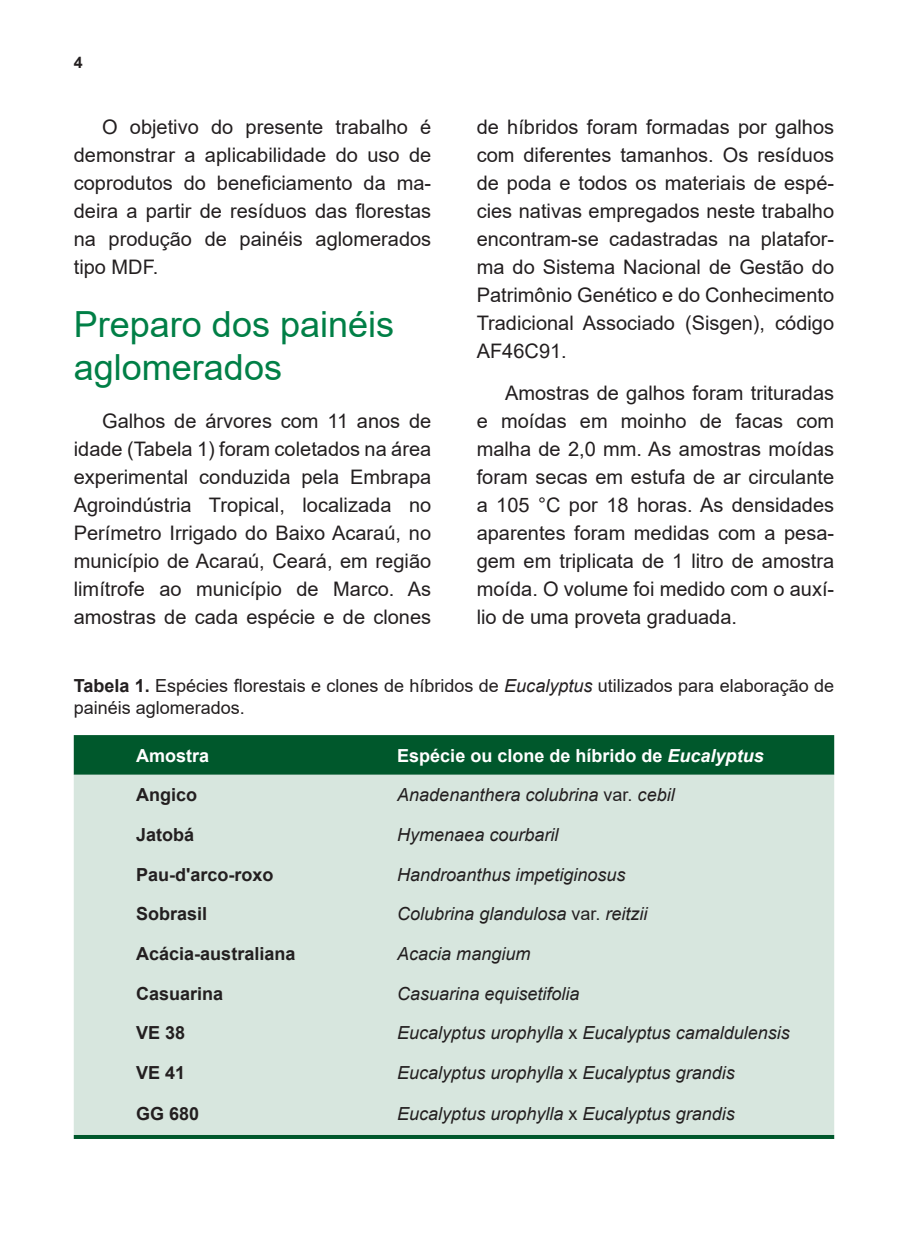
<style>
.page{position:relative;width:908px;height:1248px;background:#fff}
.page>*{position:absolute;margin:0;border:0;box-sizing:border-box;transform-origin:0 0}
.TITULO_1{font:36px/43.2px "Arial";color:#007f46}
.MIOLO{font:20px/28px "Arial";color:#231f20;text-align:justify}
.TABELA_MIOLO{font:italic 18px "Arial";color:#231f20}
.TABELA_TITULO{font:18px/21.6px "Arial";color:#231f20}
.TABELA_MIOLO-2{font:700 18px "Arial";color:#231f20}
.TABELA_CABECA{font:700 18px "Arial";color:#fff}
.t1{font:700 16px "Arial";color:#231f20}
.s1{font-weight:700}
.s2{font-style:italic}
.s3{font-style:normal}
</style>
<div class="page">
<div style="left:74px;top:735px;width:759px;height:39px;background:#00582c"></div>
<div style="left:74px;top:774px;width:759px;height:360px;background:#d7e6de"></div>
<svg style="left:74px;top:1134px;width:759px;height:4px;background:#347a57"></svg>
<p class="t1" style="left:74px;top:51px;width:10px">4</p>
<p class="MIOLO" style="left:74px;top:112px;width:359px;text-indent:28px">O objetivo do presente trabalho é demonstrar a aplicabilidade do uso de coprodutos do beneficiamento da ma&shy;deira a partir de resíduos das florestas na produção de painéis aglomerados tipo MDF.</p>
<p class="TITULO_1" style="left:74px;top:302px;width:322px">Preparo dos painéis aglomerados</p>
<p class="MIOLO" style="left:74px;top:407px;width:359px;text-indent:28px">Galhos de árvores com 11 anos de idade (Tabela 1) foram coletados na área experimental conduzida pela Embrapa Agroindústria Tropical, localizada no Perímetro Irrigado do Baixo Acaraú, no município de Acaraú, Ceará, em região limítrofe ao município de Marco. As amostras de cada espécie e de clones</p>
<p class="MIOLO" style="left:476px;top:112px;width:359px">de híbridos foram formadas por galhos com diferentes tamanhos. Os resíduos de poda e todos os materiais de espé&shy;cies nativas empregados neste trabalho encontram-se cadastradas na platafor&shy;ma do Sistema Nacional de Gestão do Patrimônio Genético e do Conhecimento Tradicional Associado (Sisgen), código AF46C91.</p>
<p class="MIOLO" style="left:476px;top:379px;width:359px;text-indent:28px">Amostras de galhos foram trituradas e moídas em moinho de facas com malha de 2,0 mm. As amostras moídas foram secas em estufa de ar circulante a 105 °C por 18 horas. As densidades aparentes foram medidas com a pesa&shy;gem em triplicata de 1 litro de amostra moída. O volume foi medido com o auxí&shy;lio de uma proveta graduada.</p>
<p class="TABELA_TITULO" style="left:74px;top:674px;width:761px"><span class="s1">Tabela 1.</span> Espécies florestais e clones de híbridos de <span class="s2">Eucalyptus</span> utilizados para elaboração de painéis aglomerados.</p>
<p class="TABELA_CABECA" style="left:136px;top:742px;width:75px">Amostra</p>
<p class="TABELA_CABECA" style="left:397px;top:742px;width:368px">Espécie ou clone de híbrido de <span class="s2">Eucalyptus</span></p>
<p class="TABELA_MIOLO-2" style="left:136px;top:782px;width:63px">Angico</p>
<p class="TABELA_MIOLO" style="left:397px;top:783px;width:279px">Anadenanthera colubrina <span class="s3">var.</span> cebil</p>
<p class="TABELA_MIOLO-2" style="left:136px;top:821px;width:60px">Jatobá</p>
<p class="TABELA_MIOLO" style="left:397px;top:822px;width:163px">Hymenaea courbaril</p>
<p class="TABELA_MIOLO-2" style="left:136px;top:861px;width:139px">Pau-d'arco-roxo</p>
<p class="TABELA_MIOLO" style="left:397px;top:862px;width:230px">Handroanthus impetiginosus</p>
<p class="TABELA_MIOLO-2" style="left:136px;top:901px;width:73px">Sobrasil</p>
<p class="TABELA_MIOLO" style="left:397px;top:902px;width:252px">Colubrina glandulosa <span class="s3">var.</span> reitzii</p>
<p class="TABELA_MIOLO-2" style="left:136px;top:940px;width:161px">Acácia-australiana</p>
<p class="TABELA_MIOLO" style="left:397px;top:942px;width:135px">Acacia mangium</p>
<p class="TABELA_MIOLO-2" style="left:136px;top:980px;width:89px">Casuarina</p>
<p class="TABELA_MIOLO" style="left:397px;top:981px;width:184px">Casuarina equisetifolia</p>
<p class="TABELA_MIOLO-2" style="left:136px;top:1020px;width:51px">VE 38</p>
<p class="TABELA_MIOLO" style="left:397px;top:1021px;width:394px">Eucalyptus urophylla <span class="s3">x</span> Eucalyptus camaldulensis</p>
<p class="TABELA_MIOLO-2" style="left:136px;top:1060px;width:51px">VE 41</p>
<p class="TABELA_MIOLO" style="left:397px;top:1061px;width:339px">Eucalyptus urophylla <span class="s3">x</span> Eucalyptus grandis</p>
<p class="TABELA_MIOLO-2" style="left:136px;top:1101px;width:65px">GG 680</p>
<p class="TABELA_MIOLO" style="left:397px;top:1102px;width:339px">Eucalyptus urophylla <span class="s3">x</span> Eucalyptus grandis</p>
</div>
